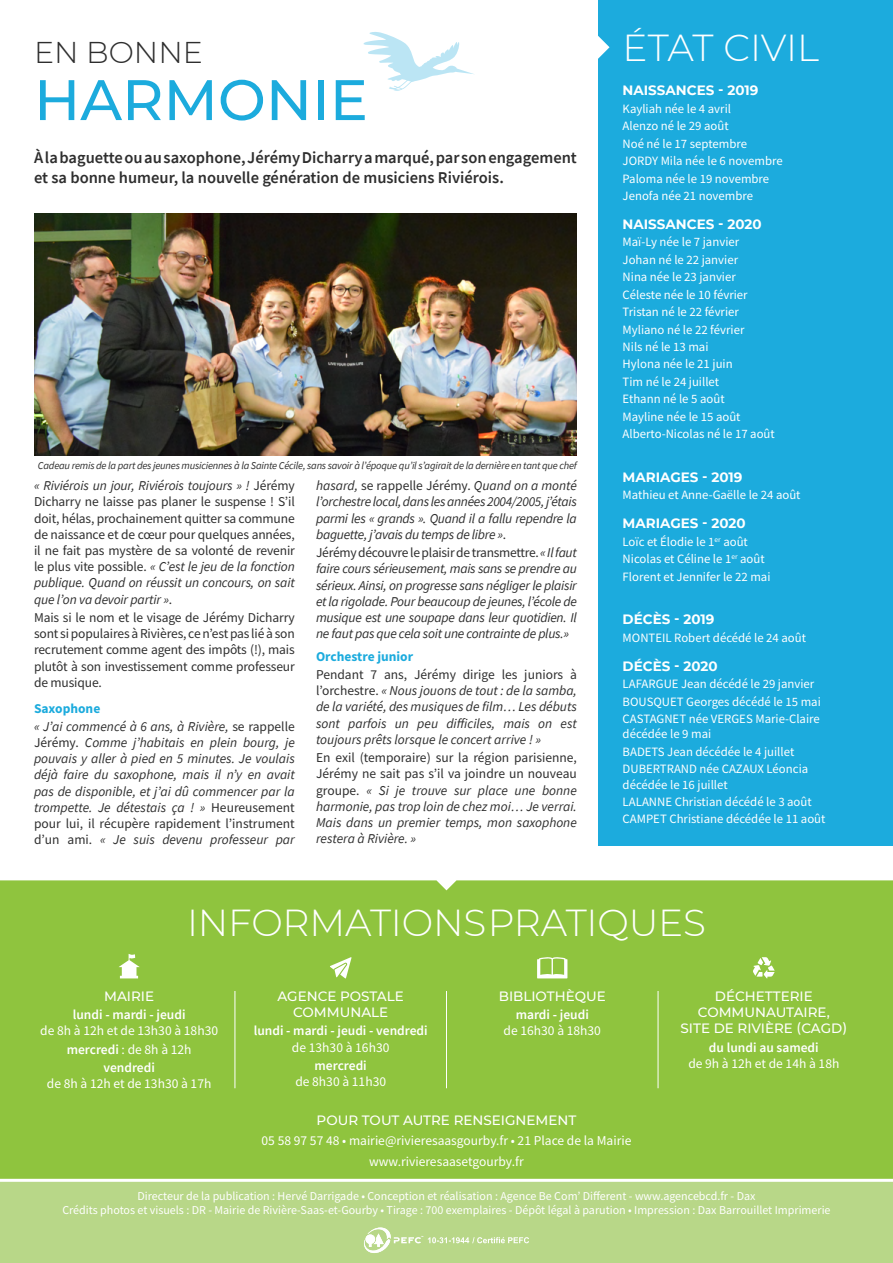
<style>
.page{position:relative;width:893px;height:1263px;background:#fff}
.page>*{position:absolute;margin:0;border:0;box-sizing:border-box;transform-origin:0 0}
.t1{font:500 57px "Montserrat";color:#1cabdd}
.t2{font:300 37.5px "Montserrat";letter-spacing:-.005em;color:#fff}
.t3{font:300 30px "Montserrat";color:#2e2e2e}
.t4{font:600 16.5px/19.8px "Source Sans Pro";color:#2e2e2e}
.t5{font:italic 13.5px/16.2px "Source Sans Pro";letter-spacing:-.01em;color:#2e2e2e;text-align:justify}
.t6{font:13.5px/16.2px "Source Sans Pro";letter-spacing:-.01em;color:#2e2e2e;text-align:justify}
.t7{font:13.5px/16.2px "Source Sans Pro";color:#fff;text-align:center}
.t8{font:500 13.5px/16.2px "Montserrat";color:#fff;text-align:center}
.t9{font:700 13.5px "Montserrat";color:#fff}
.t10{font:600 13.5px/16.2px "Source Sans Pro";color:#fff;text-align:center}
.t11{font:700 13.5px "Source Sans Pro";color:#1cabdd}
.t12{font:12.75px/15.3px "Source Sans Pro";color:#fff}
.t13{font:12px/14.4px "Source Sans Pro";color:#fff;text-align:center}
.t14{font:italic 10.5px "Source Sans Pro";letter-spacing:-.02em;color:#2e2e2e}
.s1{font-style:italic}
.s2{font-style:normal}
.s3{font-weight:600}
.s4{font-weight:400}
</style>
<div class="page">
<div style="left:0;top:880px;width:893px;height:299px;background:#8fc43e"></div>
<svg style="left:119px;top:954px;width:21px;height:24px"></svg>
<svg style="left:537px;top:956px;width:30px;height:22px"></svg>
<svg style="left:753px;top:957px;width:22px;height:21px"></svg>
<svg style="left:330px;top:957px;width:22px;height:21px"></svg>
<hr style="left:235px;top:991px;width:1px;height:97px;background:#fff">
<hr style="left:446px;top:991px;width:1px;height:97px;background:#fff">
<hr style="left:658px;top:991px;width:1px;height:97px;background:#fff">
<div style="left:0;top:1181px;width:893px;height:82px;background:#b8d788"></div>
<svg style="left:363px;top:1227px;width:166px;height:26px;background:#c2dc99"></svg>
<img style="left:34px;top:214px;width:543px;height:241px">
<svg style="left:363px;top:32px;width:110px;height:59px"></svg>
<div style="left:598px;top:0;width:295px;height:845px;background:#1cabdd"></div>
<svg style="left:598px;top:36px;width:12px;height:23px"></svg>
<p class="t3" style="left:34px;top:32px;width:170px">EN BONNE</p>
<p class="t1" style="left:34px;top:60px;width:335px">HARMONIE</p>
<p class="t4" style="left:34px;top:148px;width:544px">À la baguette ou au saxophone, Jérémy Dicharry a marqué, par son engagement et sa bonne humeur, la nouvelle génération de musiciens Riviérois.</p>
<p class="t14" style="left:38px;top:459px;width:540px">Cadeau remis de la part des jeunes musiciennes à la Sainte Cécile, sans savoir à l’époque qu’il s’agirait de la dernière en tant que chef</p>
<p class="t6" style="left:34px;top:477px;width:262px"><span class="s1">« Riviérois un jour, Riviérois toujours » !</span> Jérémy Dicharry ne laisse pas planer le suspense ! S’il doit, hélas, prochainement quitter sa commune de naissance et de cœur pour quelques années, il ne fait pas mystère de sa volonté de revenir le plus vite possible. <span class="s1">« C’est le jeu de la fonction publique. Quand on réussit un concours, on sait que l’on va devoir partir »</span>.</p>
<p class="t6" style="left:34px;top:609px;width:262px">Mais si le nom et le visage de Jérémy Dicharry sont si populaires à Rivières, ce n’est pas lié à son recrutement comme agent des impôts (!), mais plutôt à son investissement comme professeur de musique.</p>
<p class="t11" style="left:34px;top:699px;width:68px">Saxophone</p>
<p class="t5" style="left:34px;top:718px;width:262px">« J’ai commencé à 6 ans, à Rivière, <span class="s2">se rappelle Jérémy.</span> Comme j’habitais en plein bourg, je pouvais y aller à pied en 5 minutes. Je voulais déjà faire du saxophone, mais il n’y en avait pas de disponible, et j’ai dû commencer par la trompette. Je détestais ça ! » <span class="s2">Heureusement pour lui, il récupère rapidement l’instrument d’un ami.</span> « Je suis devenu professeur par</p>
<p class="t5" style="left:316px;top:477px;width:262px">hasard, <span class="s2">se rappelle Jérémy.</span> Quand on a monté l’orchestre local, dans les années 2004/2005, j’étais parmi les « grands ». Quand il a fallu rependre la baguette, j’avais du temps de libre »<span class="s2">.</span></p>
<p class="t5" style="left:316px;top:544px;width:262px"><span class="s2">Jérémy découvre le plaisir de transmettre.</span> « Il faut faire cours sérieusement, mais sans se prendre au sérieux. Ainsi, on progresse sans négliger le plaisir et la rigolade. Pour beaucoup de jeunes, l’école de musique est une soupape dans leur quotidien. Il ne faut pas que cela soit une contrainte de plus.»</p>
<p class="t11" style="left:316px;top:647px;width:99px">Orchestre junior</p>
<p class="t5" style="left:316px;top:666px;width:262px"><span class="s2">Pendant 7 ans, Jérémy dirige les juniors à l’orchestre.</span> « Nous jouons de tout : de la samba, de la variété, des musiques de film… Les débuts sont parfois un peu difficiles, mais on est toujours prêts lorsque le concert arrive ! »</p>
<p class="t5" style="left:316px;top:749px;width:262px"><span class="s2">En exil (temporaire) sur la région parisienne, Jérémy ne sait pas s’il va joindre un nouveau groupe.</span> « Si je trouve sur place une bonne harmonie, pas trop loin de chez moi… Je verrai.<br>Mais dans un premier temps, mon saxophone restera à Rivière. »</p>
<p class="t2" style="left:623px;top:22px;width:198px">ÉTAT CIVIL</p>
<p class="t9" style="left:623px;top:81px;width:137px">NAISSANCES - 2019</p>
<p class="t12" style="left:623px;top:101px;width:110px">Kayliah née le 4 avril</p>
<p class="t12" style="left:623px;top:118px;width:108px">Alenzo né le 29 août</p>
<p class="t12" style="left:623px;top:136px;width:126px">Noé né le 17 septembre</p>
<p class="t12" style="left:623px;top:153px;width:162px">JORDY Mila née le 6 novembre</p>
<p class="t12" style="left:623px;top:171px;width:148px">Paloma née le 19 novembre</p>
<p class="t12" style="left:623px;top:188px;width:132px">Jenofa née 21 novembre</p>
<p class="t9" style="left:623px;top:214px;width:140px">NAISSANCES - 2020</p>
<p class="t12" style="left:623px;top:234px;width:118px">Maï-Ly née le 7 janvier</p>
<p class="t12" style="left:623px;top:252px;width:117px">Johan né le 22 janvier</p>
<p class="t12" style="left:623px;top:269px;width:115px">Nina née le 23 janvier</p>
<p class="t12" style="left:623px;top:287px;width:127px">Céleste née le 10 février</p>
<p class="t12" style="left:623px;top:304px;width:118px">Tristan né le 22 février</p>
<p class="t12" style="left:623px;top:322px;width:123px">Myliano né le 22 février</p>
<p class="t12" style="left:623px;top:339px;width:87px">Nils né le 13 mai</p>
<p class="t12" style="left:623px;top:356px;width:112px">Hylona née le 21 juin</p>
<p class="t12" style="left:623px;top:374px;width:98px">Tim né le 24 juillet</p>
<p class="t12" style="left:623px;top:391px;width:104px">Ethann né le 5 août</p>
<p class="t12" style="left:623px;top:409px;width:119px">Mayline née le 15 août</p>
<p class="t12" style="left:623px;top:426px;width:154px">Alberto-Nicolas né le 17 août</p>
<p class="t9" style="left:623px;top:467px;width:121px">MARIAGES - 2019</p>
<p class="t12" style="left:623px;top:487px;width:179px">Mathieu et Anne-Gaëlle le 24 août</p>
<p class="t9" style="left:623px;top:514px;width:125px">MARIAGES - 2020</p>
<p class="t12" style="left:623px;top:534px;width:127px">Loïc et Élodie le 1<sup>er</sup> août</p>
<p class="t12" style="left:623px;top:551px;width:144px">Nicolas et Céline le 1<sup>er</sup> août</p>
<p class="t12" style="left:623px;top:569px;width:149px">Florent et Jennifer le 22 mai</p>
<p class="t9" style="left:623px;top:610px;width:93px">DÉCÈS - 2019</p>
<p class="t12" style="left:623px;top:630px;width:185px">MONTEIL Robert décédé le 24 août</p>
<p class="t9" style="left:623px;top:656px;width:96px">DÉCÈS - 2020</p>
<p class="t12" style="left:623px;top:676px;width:193px">LAFARGUE Jean décédé le 29 janvier</p>
<p class="t12" style="left:623px;top:694px;width:200px">BOUSQUET Georges décédé le 15 mai</p>
<p class="t12" style="left:623px;top:711px;width:199px">CASTAGNET née VERGES Marie-Claire décédée le 9 mai</p>
<p class="t12" style="left:623px;top:744px;width:173px">BADETS Jean décédée le 4 juillet</p>
<p class="t12" style="left:623px;top:761px;width:187px">DUBERTRAND née CAZAUX Léoncia décédée le 16 juillet</p>
<p class="t12" style="left:623px;top:794px;width:191px">LALANNE Christian décédé le 3 août</p>
<p class="t12" style="left:623px;top:811px;width:204px">CAMPET Christiane décédée le 11 août</p>
<p class="t2" style="left:187px;top:897px;width:520px">INFORMATIONS PRATIQUES</p>
<p class="t8" style="left:104px;top:987px;width:52px">MAIRIE</p>
<p class="t7" style="left:40px;top:1006px;width:179px"><span class="s3">lundi - mardi - jeudi<br></span>de 8h à 12h et de 13h30 à 18h30</p>
<p class="t7" style="left:67px;top:1041px;width:126px"><span class="s3">mercredi</span> : de 8h à 12h</p>
<p class="t7" style="left:47px;top:1059px;width:166px"><span class="s3">vendredi<br></span>de 8h à 12h et de 13h30 à 17h</p>
<p class="t8" style="left:499px;top:987px;width:108px">BIBLIOTHÈQUE</p>
<p class="t7" style="left:504px;top:1006px;width:99px"><span class="s3">mardi - jeudi<br></span>de 16h30 à 18h30</p>
<p class="t8" style="left:278px;top:987px;width:128px">AGENCE POSTALE<br>COMMUNALE</p>
<p class="t10" style="left:254px;top:1023px;width:176px">lundi - mardi - jeudi - vendredi <span class="s4">de 13h30 à 16h30</span></p>
<p class="t7" style="left:295px;top:1057px;width:92px"><span class="s3">mercredi<br></span>de 8h30 à 11h30</p>
<p class="t8" style="left:317px;top:1111px;width:261px">POUR TOUT AUTRE RENSEIGNEMENT</p>
<p class="t7" style="left:262px;top:1132px;width:371px">05 58 97 57 48 • mairie@rivieresaasgourby.fr • 21 Place de la Mairie</p>
<p class="t7" style="left:369px;top:1153px;width:156px">www.rivieresaasetgourby.fr</p>
<p class="t8" style="left:680px;top:987px;width:168px">DÉCHETTERIE<br>COMMUNAUTAIRE,<br>SITE DE RIVIÈRE (CAGD)</p>
<p class="t7" style="left:688px;top:1039px;width:153px"><span class="s3">du lundi au samedi<br></span>de 9h à 12h et de 14h à 18h</p>
<p class="t13" style="left:62px;top:1189px;width:770px">Directeur de la publication : Hervé Darrigade • Conception et réalisation : Agence Be Com’ Different - www.agencebcd.fr - Dax<br>Crédits photos et visuels : DR - Mairie de Rivière-Saas-et-Gourby • Tirage : 700 exemplaires - Dépôt légal à parution • Impression : Dax Barrouillet Imprimerie</p>
</div>
